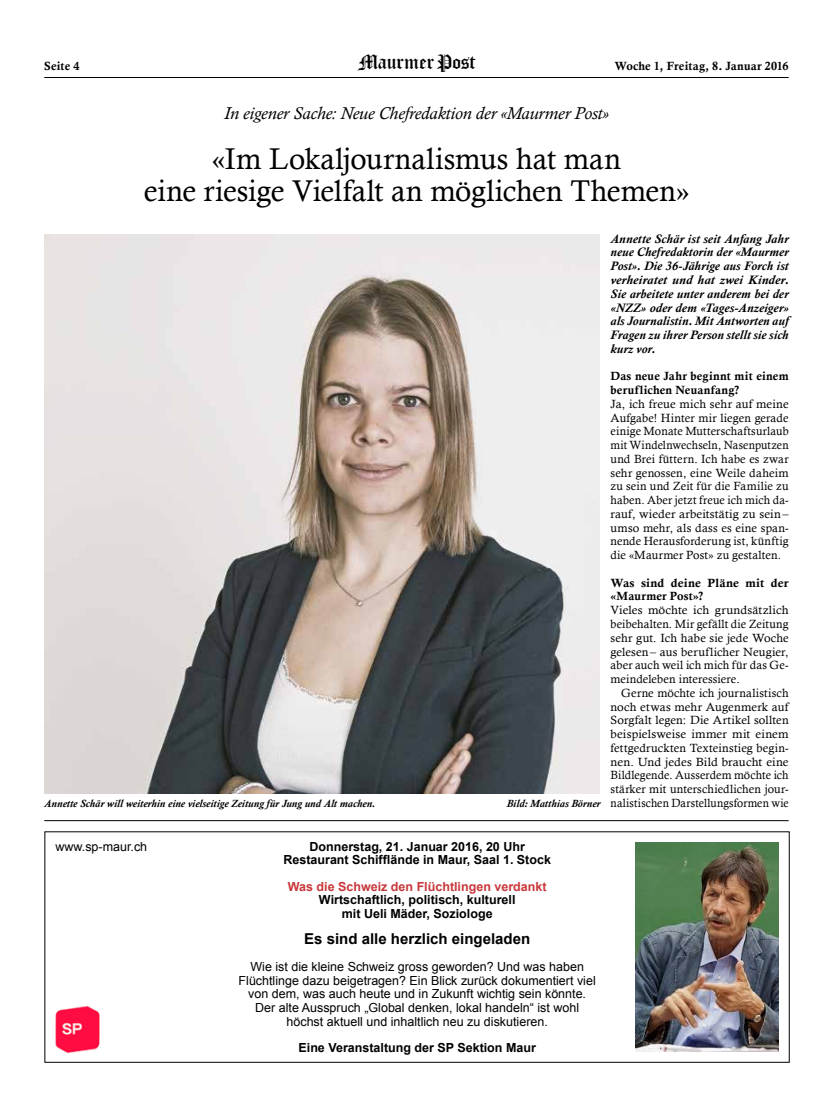
<style>
.page{position:relative;width:833px;height:1117px;background:#fff}
.page>*{position:absolute;margin:0;border:0;box-sizing:border-box;transform-origin:0 0}
.t1{font:30px/32.5px "Calisto";color:#000;text-align:center}
.t2{font:22.38px "Old London";color:#000}
.t3{font:italic 17.5px "Calisto";color:#000}
.t4{font:700 15px "Arial";color:#000}
.t5{font:12.5px/13.8px "Arial";color:#000;text-align:center}
.t6{font:italic 700 12.5px/13.8px "Calisto";letter-spacing:.005em;color:#000;text-align:justify}
.t7{font:700 12.5px/13.8px "Arial";color:#000;text-align:center}
.t8{font:700 12.5px "Arial";color:#c8373b}
.t9{font:11.88px/13.8px "Calisto";letter-spacing:.01em;color:#000;text-align:justify;scale:1.04 1}
.t10{font:11.88px/13.8px "Calisto";letter-spacing:.01em;color:#000;text-align:justify}
.t11{font:11.88px/13.8px "Calisto";letter-spacing:.01em;color:#000;text-align:justify;scale:1.05 1}
.t12{font:11.88px/13.8px "Calis MT Bol";letter-spacing:.02em;color:#000}
.t13{font:11.88px "Calisto";letter-spacing:.01em;color:#000;scale:.95 1}
.t14{font:11.88px/13.8px "Calis MT Bol";letter-spacing:.02em;color:#000;scale:1.05 1}
.t15{font:italic 700 10.62px "Calisto";color:#000}
.s1{font-weight:700;font-style:italic;font-size:10.62px}
</style>
<div class="page">
<hr style="left:44px;top:77px;width:744px;height:1px;background:#000">
<img style="left:44px;top:234px;width:556px;height:559px">
<img style="left:635px;top:842px;width:143px;height:209px">
<img style="left:44px;top:1000px;width:56px;height:53px">
<hr style="left:44px;top:820px;width:744px;height:1px;background:#000">
<p class="t12" style="left:44px;top:59px;width:37px">Seite 4</p>
<h2 class="t2" style="left:359px;top:49px;width:118px">Maurmer Post</h2>
<p class="t12" style="left:614px;top:59px;width:176px">Woche 1, Freitag, 8. Januar 2016</p>
<h3 class="t3" style="left:224px;top:103px;width:386px">In eigener Sache: Neue Chefredaktion der «Maurmer Post»</h3>
<h1 class="t1" style="left:144px;top:142px;width:547px">«Im Lokaljournalismus hat man<br>eine riesige Vielfalt an möglichen Themen»</h1>
<p class="t6" style="left:610px;top:232px;width:180px">Annette Schär ist seit Anfang Jahr neue Chefredaktorin der «Maurmer Post». Die 36-Jährige aus Forch ist verheiratet und hat zwei Kinder.<br>Sie arbeitete unter anderem bei der «NZZ» oder dem «Tages-Anzeiger» als Journalistin. Mit Antworten auf Fragen zu ihrer Person stellt sie sich kurz vor.</p>
<p class="t12" style="left:610px;top:369px;width:180px">Das neue Jahr beginnt mit einem beruflichen Neuanfang?</p>
<p class="t9" style="left:610px;top:396px;width:173px">Ja, ich freue mich sehr auf meine Aufgabe! Hinter mir liegen gerade einige Monate Mutterschaftsurlaub mit Windelnwechseln, Nasenputzen und Brei füttern. Ich habe es zwar sehr genossen, eine Weile daheim zu sein und Zeit für die Familie zu haben. Aber jetzt freue ich mich da&shy;rauf, wieder arbeitstätig zu sein– umso mehr, als dass es eine span&shy;nende Herausforderung ist, künftig die «Maurmer Post» zu gestalten.</p>
<p class="t14" style="left:610px;top:575px;width:171px">Was sind deine Pläne mit der «Maurmer Post»?</p>
<p class="t11" style="left:610px;top:603px;width:171px">Vieles möchte ich grundsätzlich beibehalten. Mir gefällt die Zeitung sehr gut. Ich habe sie jede Woche gelesen– aus beruflicher Neugier, aber auch weil ich mich für das Ge&shy;meindeleben interessiere.</p>
<p class="t10" style="left:610px;top:685px;width:180px;text-indent:11px">Gerne möchte ich journalistisch noch etwas mehr Augenmerk auf Sorgfalt legen: Die Artikel sollten beispielsweise immer mit einem fettgedruckten Texteinstieg begin&shy;nen. Und jedes Bild braucht eine Bildlegende. Ausserdem möchte ich stärker mit unterschiedlichen jour-</p>
<p class="t15" style="left:44px;top:797px;width:332px">Annette Schär will weiterhin eine vielseitige Zeitung für Jung und Alt machen.</p>
<p class="t13" style="left:507px;top:795px;width:298px"><span class="s1">Bild: Matthias Börner</span> nalistischen Darstellungsformen wie</p>
<p class="t7" style="left:283px;top:839px;width:269px">Donnerstag, 21. Januar 2016, 20 Uhr<br>Restaurant Schifflände in Maur, Saal 1. Stock</p>
<p class="t8" style="left:288px;top:877px;width:260px">Was die Schweiz den Flüchtlingen verdankt</p>
<p class="t7" style="left:319px;top:893px;width:198px">Wirtschaftlich, politisch, kulturell mit Ueli Mäder, Soziologe</p>
<p class="t4" style="left:304px;top:928px;width:227px">Es sind alle herzlich eingeladen</p>
<p class="t5" style="left:238px;top:959px;width:359px">Wie ist die kleine Schweiz gross geworden? Und was haben Flüchtlinge dazu beigetragen? Ein Blick zurück dokumentiert viel von dem, was auch heute und in Zukunft wichtig sein könnte.<br>Der alte Ausspruch „Global denken, lokal handeln“ ist wohl höchst aktuell und inhaltlich neu zu diskutieren.</p>
<p class="t7" style="left:298px;top:1040px;width:239px">Eine Veranstaltung der SP Sektion Maur</p>
<p class="t5" style="left:55px;top:839px;width:93px">www.sp-maur.ch</p>
</div>
